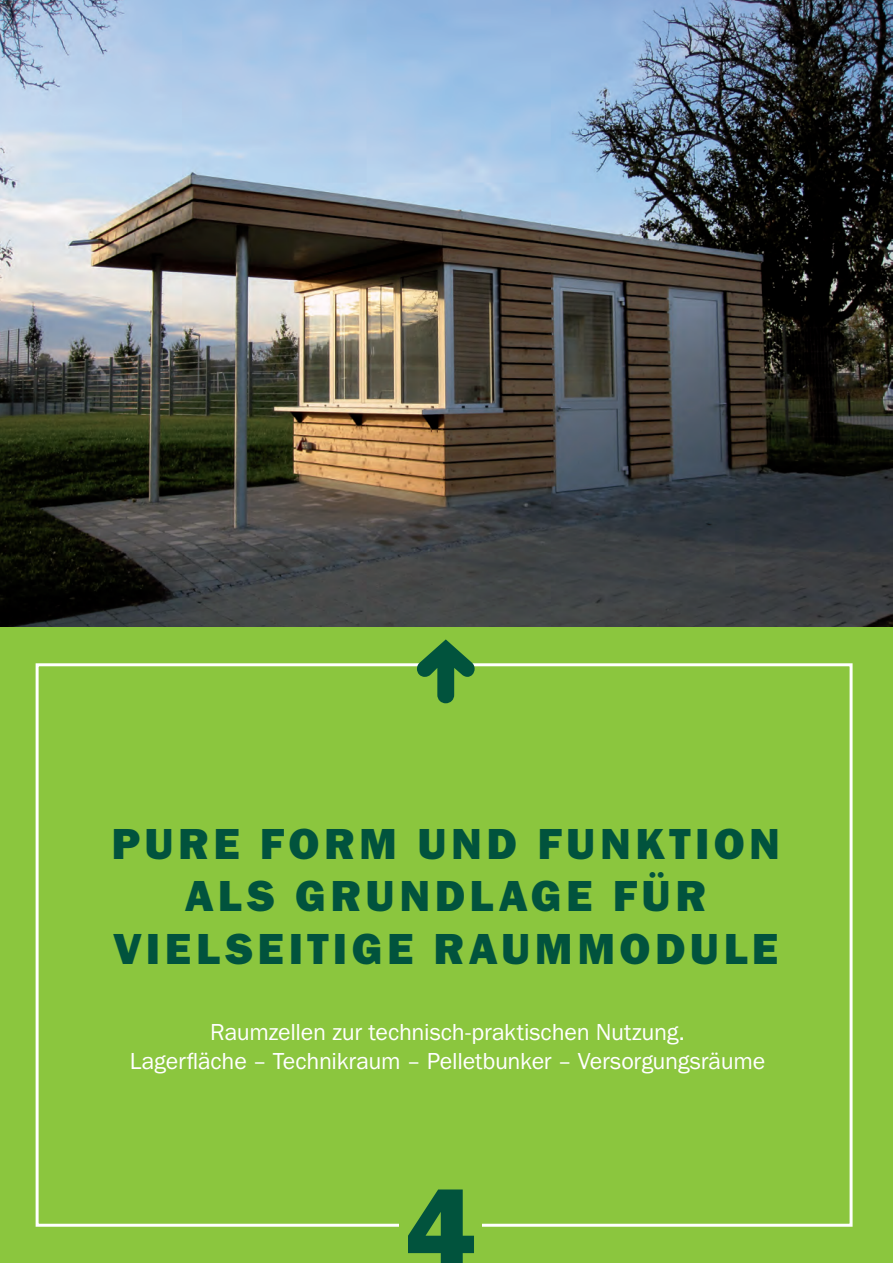
<style>
.page{position:relative;width:893px;height:1263px;background:#fff}
.page>*{position:absolute;margin:0;border:0;box-sizing:border-box;transform-origin:0 0}
.t1{font:120px "Franklin Gothic URW Hea";color:#01533d}
.t2{font:45px/52.5px "Franklin Gothic URW Hea";letter-spacing:.1em;color:#01533d;text-align:center}
.t3{font:24px/28.8px "Franklin Gothic URW Boo";letter-spacing:-.01em;color:#fff;text-align:center}
</style>
<div class="page">
<div style="left:0;top:626px;width:893px;height:637px;background:#8bc63e"></div>
<div style="left:36px;top:663px;width:817px;height:564px;border:3px solid #fff"></div>
<div style="left:400px;top:1179px;width:82px;height:77px;background:#8bc63e"></div>
<svg style="left:417px;top:639px;width:58px;height:64px"></svg>
<img style="left:0;top:0;width:893px;height:626px">
<h2 class="t2" style="left:111px;top:816px;width:670px">PURE FORM UND FUNKTION<br>ALS GRUNDLAGE FÜR<br>VIELSEITIGE RAUMMODULE</h2>
<p class="t3" style="left:130px;top:1017px;width:637px">Raumzellen zur technisch-praktischen Nutzung.<br>Lagerfläche – Technikraum – Pelletbunker – Versorgungsräume</p>
<h1 class="t1" style="left:405px;top:1153px;width:72px">4</h1>
</div>
